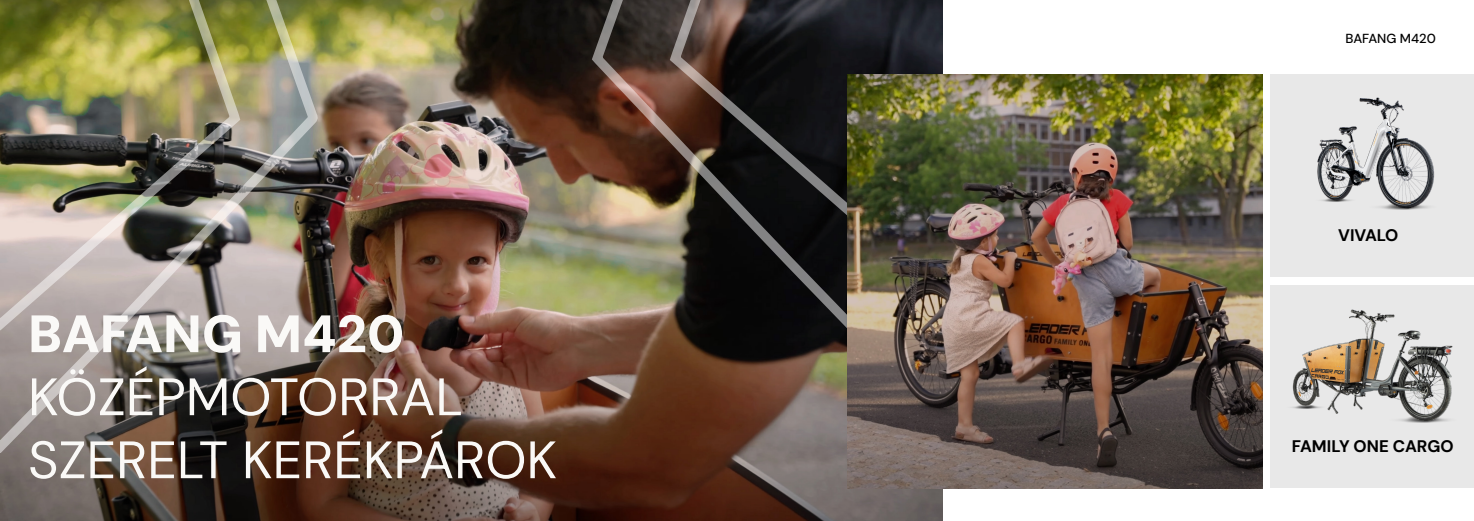
<style>
.page{position:relative;width:1474px;height:521px;background:#fff}
.page>*{position:absolute;margin:0;border:0;box-sizing:border-box;transform-origin:0 0}
.t1{font:52.5px/63px "DM Sans 24 pt";color:#faf9f7}
.t2{font:900 52.5px "DM Sans 18 pt";color:#faf9f7}
.t3{font:700 16.8px "DM Sans 18 pt";color:#000}
.t4{font:500 13.12px "DM Sans 18 pt";color:#000}
</style>
<div class="page">
<img style="left:0;top:0;width:942px;height:521px">
<img style="left:0;top:0;width:318px;height:452px">
<div style="left:1270px;top:74px;width:203px;height:203px;background:#e8e8e8"></div>
<img style="left:1317px;top:97px;width:118px;height:113px">
<div style="left:1270px;top:285px;width:203px;height:203px;background:#e8e8e8"></div>
<img style="left:1292px;top:309px;width:161px;height:114px">
<svg style="left:592px;top:0;width:636px;height:393px"></svg>
<img style="left:847px;top:75px;width:415px;height:413px">
<p class="t2" style="left:28px;top:300px;width:378px">BAFANG M420</p>
<p class="t1" style="left:28px;top:365px;width:530px">KÖZÉPMOTORRAL<br>SZERELT KERÉKPÁROK</p>
<p class="t4" style="left:1345px;top:30px;width:92px">BAFANG M420</p>
<p class="t3" style="left:1338px;top:224px;width:62px">VIVALO</p>
<p class="t3" style="left:1291px;top:436px;width:163px">FAMILY ONE CARGO</p>
</div>
